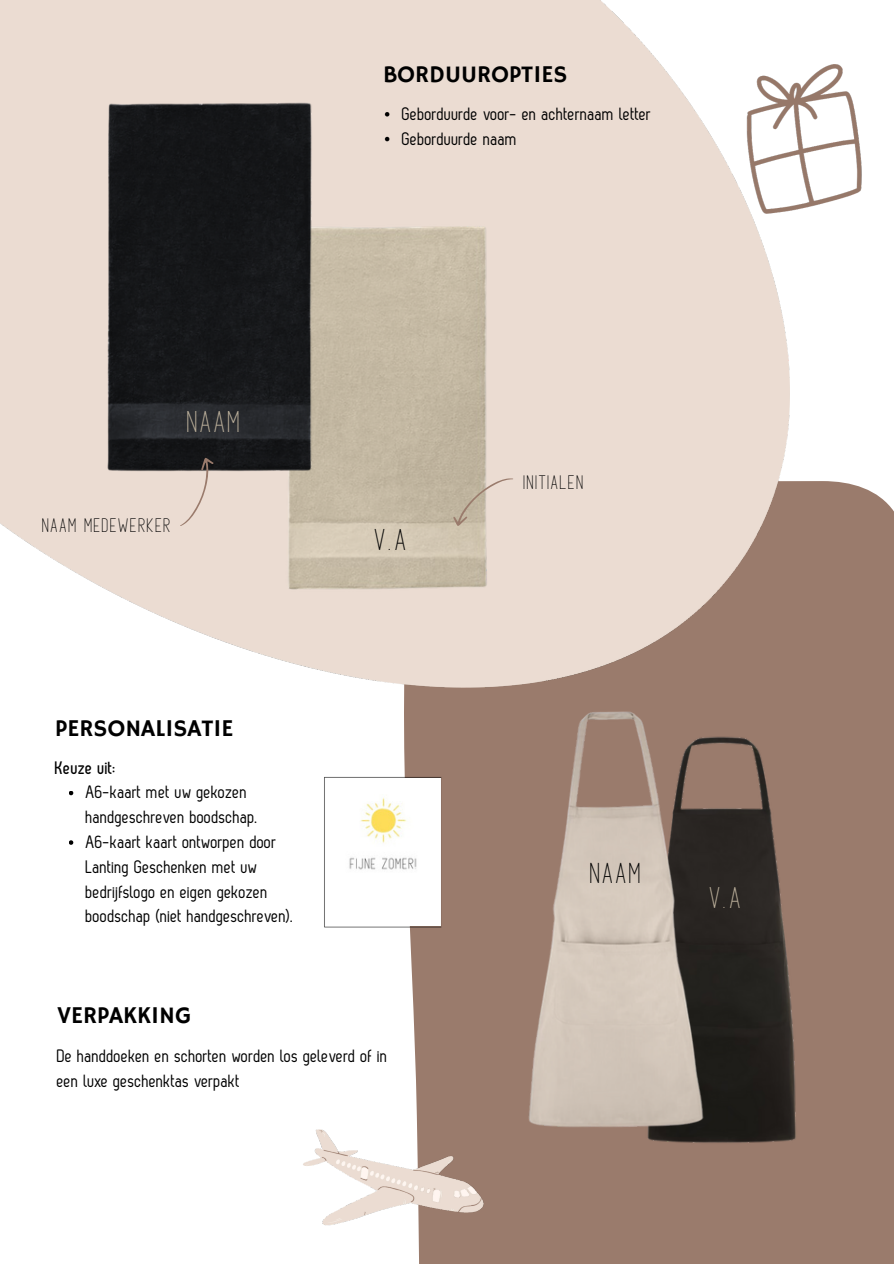
<style>
.page{position:relative;width:894px;height:1264px;background:#fff}
.page>*{position:absolute;margin:0;border:0;box-sizing:border-box;transform-origin:0 0}
.t1{font:24px "Hammersmith One";color:#000}
.t2{font:700 24px "Athens";color:#bdb19c}
.t3{font:700 24px "Athens";color:#000}
.t4{font:700 23.85px "Athens";color:#bdb19c}
.t5{font:700 22.95px "Athens";color:#000}
.t6{font:18px/24.8px "Zag";color:#000}
.t7{font:700 18px "Zag";color:#000}
.t8{font:700 15.6px "Athens";letter-spacing:.1em;color:#000}
</style>
<div class="page">
<img style="left:0;top:0;width:893px;height:1263px">
<h1 class="t1" style="left:383px;top:60px;width:186px">BORDUUROPTIES</h1>
<p class="t6" style="left:402px;top:103px;width:251px">Geborduurde voor- en achternaam letter<br>Geborduurde naam</p>
<h1 class="t2" style="left:187px;top:404px;width:55px">NAAM</h1>
<p class="t8" style="left:42px;top:513px;width:130px">NAAM MEDEWERKER</p>
<h1 class="t1" style="left:55px;top:714px;width:180px">PERSONALISATIE</h1>
<p class="t7" style="left:55px;top:760px;width:62px">Keuze uit:</p>
<p class="t6" style="left:86px;top:781px;width:208px">A6-kaart met uw gekozen handgeschreven boodschap.<br>A6-kaart kaart ontworpen door<br>Lanting Geschenken met uw bedrijfslogo en eigen gekozen boodschap (niet handgeschreven).</p>
<h1 class="t1" style="left:57px;top:1001px;width:135px">VERPAKKING</h1>
<h1 class="t3" style="left:375px;top:521px;width:33px">V.A</h1>
<p class="t6" style="left:57px;top:1044px;width:332px">De handdoeken en schorten worden los geleverd of in een luxe geschenktas verpakt</p>
<p class="t8" style="left:523px;top:471px;width:61px">INITIALEN</p>
<p class="t5" style="left:590px;top:856px;width:52px">NAAM</p>
<h2 class="t4" style="left:709px;top:880px;width:33px">V.A</h2>
</div>
